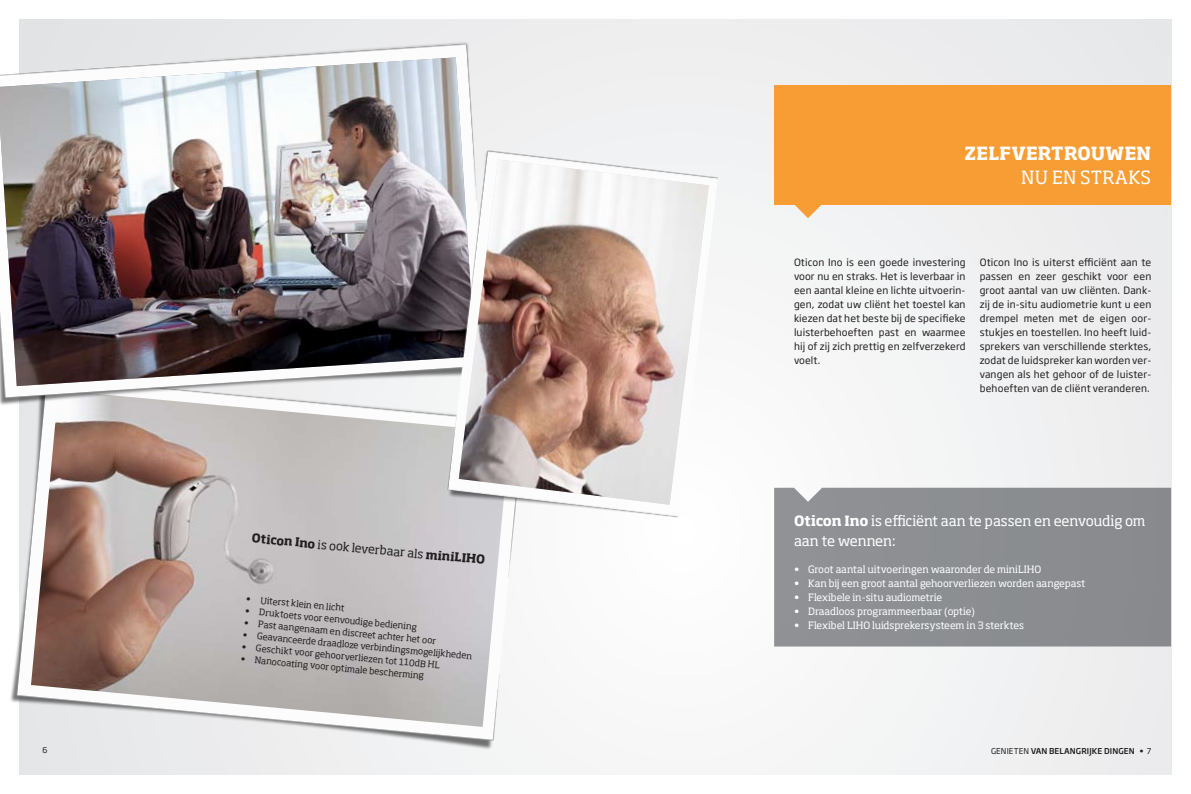
<style>
.page{position:relative;width:1191px;height:794px;background:#fff}
.page>*{position:absolute;margin:0;border:0;box-sizing:border-box;transform-origin:0 0}
.t1{font:700 18px "Soho Pro";letter-spacing:.015em;color:#fff}
.t2{font:18px "Soho Pro";color:#fff}
.t3{font:14px/20px "Soho Pro";letter-spacing:-.01em;color:#fff}
.t4{font:700 12px "Soho Pro";color:#231f20}
.t5{font:10px/14px "Soho Gothic Pro";letter-spacing:.01em;color:#231f20;text-align:justify}
.t6{font:10px "Soho Pro";letter-spacing:-.005em;color:#fff}
.t7{font:9px "Soho Pro";color:#231f20}
.t8{font:500 8px "Soho Gothic Pro";letter-spacing:.015em;color:#231f20}
.t9{font:8px "Soho Gothic Pro";color:#231f20}
.s1{font-weight:400}
.s2{font-weight:700}
</style>
<div class="page">
<div style="left:20px;top:20px;width:1151px;height:754px;background:#f1f2f3"></div>
<div style="left:774px;top:85px;width:397px;height:119px;background:#f89d33"></div>
<svg style="left:794px;top:204px;width:28px;height:14px"></svg>
<img style="left:10px;top:417px;width:504px;height:342px">
<img style="left:31px;top:417px;width:479px;height:310px">
<img style="left:0;top:26px;width:469px;height:391px">
<img style="left:0;top:57px;width:473px;height:329px">
<img style="left:418px;top:133px;width:301px;height:396px">
<img style="left:459px;top:159px;width:250px;height:346px">
<div style="left:774px;top:488px;width:397px;height:158px;background:#8c8e91"></div>
<h1 class="t1" style="left:964px;top:141px;width:188px">ZELFVERTROUWEN</h1>
<h1 class="t2" style="left:1021px;top:165px;width:129px">nu en straks</h1>
<p class="t4" style="left:253px;top:529px;width:235px;rotate:5deg">OTICON INO <span class="s1">is ook leverbaar als</span> MINILI HO</p>
<p class="t7" style="left:247px;top:593px;width:100px;rotate:5deg">• Uiterst klein en licht</p>
<p class="t7" style="left:246px;top:605px;width:174px;rotate:5deg">• Druktoets voor eenvoudige bediening</p>
<p class="t7" style="left:244px;top:617px;width:194px;rotate:5deg">• Past aangenaam en discreet achter het oor</p>
<p class="t7" style="left:243px;top:629px;width:232px;rotate:5deg">• Geavanceerde draadloze verbindingsmogelijkheden</p>
<p class="t7" style="left:242px;top:641px;width:200px;rotate:5deg">• Geschikt voor gehoorverliezen tot 110dB HL</p>
<p class="t7" style="left:241px;top:653px;width:185px;rotate:5deg">• N anocoating voor optimale bescherming</p>
<p class="t5" style="left:794px;top:255px;width:173px">Oticon Ino is een goede investering voor nu en straks. Het is leverbaar in een aantal kleine en lichte uitvoerin&shy;gen, zodat uw cliënt het toestel kan kiezen dat het beste bij de specifieke luisterbehoeften past en waarmee hij of zij zich prettig en zelfverzekerd voelt.</p>
<p class="t5" style="left:979px;top:255px;width:173px">Oticon Ino is uiterst efficiënt aan te passen en zeer geschikt voor een groot aantal van uw cliënten. Dank&shy;zij de in-situ audiometrie kunt u een drempel meten met de eigen oor&shy;stukjes en toestellen. Ino heeft luid&shy;sprekers van verschillende sterktes, zodat de luidspreker kan worden ver&shy;vangen als het gehoor of de luister&shy;behoeften van de cliënt veranderen.</p>
<h2 class="t3" style="left:794px;top:510px;width:353px"><span class="s2">OTICON INO</span> is efficiënt aan te passen en eenvoudig om aan te wennen:</h2>
<p class="t6" style="left:794px;top:563px;width:248px">• Groot aantal uitvoeringen waaronder de miniLIHO</p>
<p class="t6" style="left:794px;top:577px;width:293px">• Kan bij een groot aantal gehoorverliezen worden aangepast</p>
<p class="t6" style="left:794px;top:591px;width:150px">• Flexibele in-situ audiometrie</p>
<p class="t6" style="left:794px;top:605px;width:182px">• Draadloos programmeerbaar (optie)</p>
<p class="t6" style="left:794px;top:619px;width:231px">• Flexibel LIHO luidsprekersysteem in 3 sterktes</p>
<p class="t9" style="left:43px;top:744px;width:7px">6</p>
<p class="t8" style="left:991px;top:744px;width:162px"><span class="s1">Geni eten</span> VAN BELANGRIJKE DINGEN <span class="s1">• 7</span></p>
</div>
